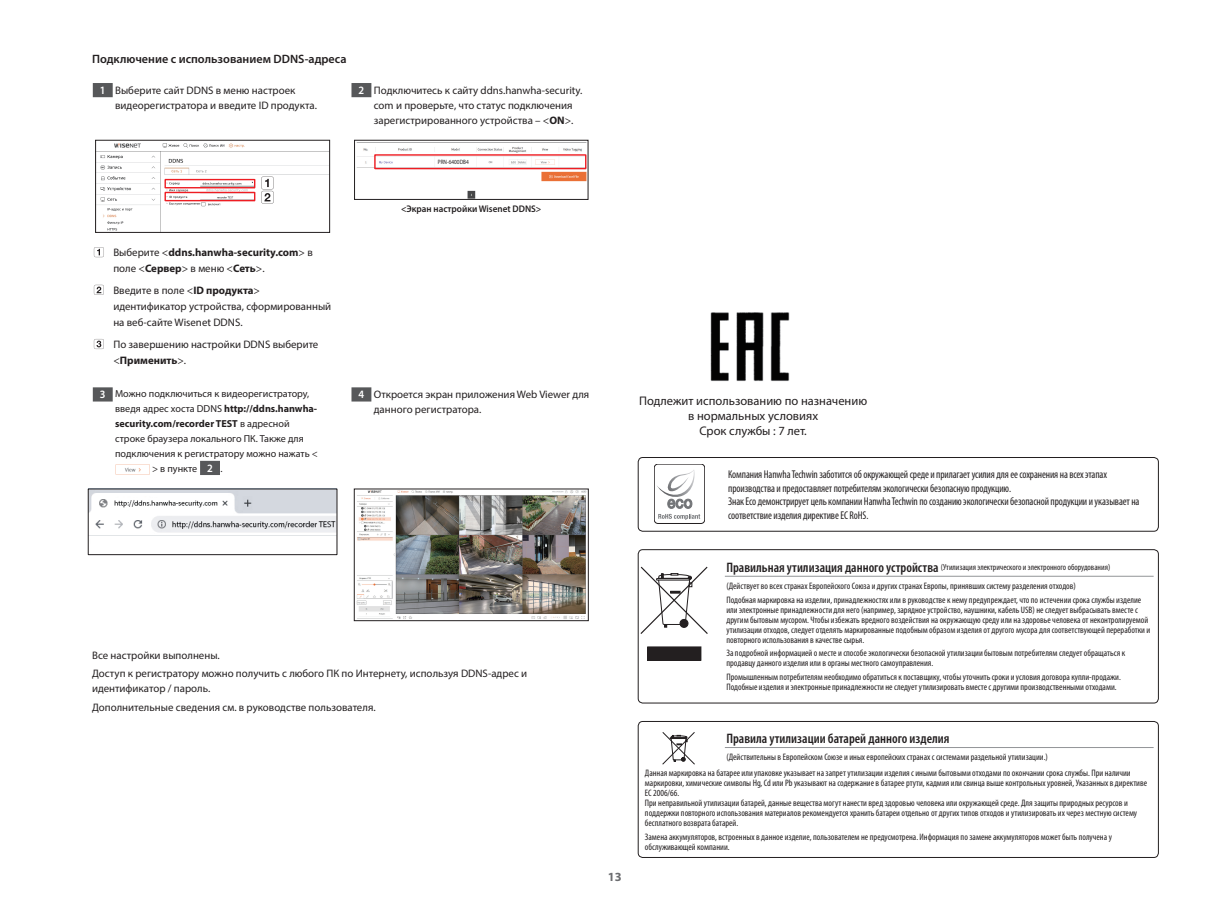
<style>
.page{position:relative;width:1219px;height:911px;background:#fff}
.page>*{position:absolute;margin:0;border:0;box-sizing:border-box;transform-origin:0 0}
.t1{font:600 condensed 13.75px "Myriad Pro";color:#231f20}
.t2{font:12.5px/15px "Myriad Pro";color:#231f20;text-align:center}
.t3{font:700 12.5px "Myriad Pro";color:#6c6d70}
.t4{font:600 12.12px "Myriad Pro";color:#231f20}
.t5{font:condensed 11.25px/13.5px "Myriad Pro";letter-spacing:-.01em;color:#231f20;scale:.95 1}
.t6{font:10.88px/15px "Myriad Pro";color:#231f20}
.t7{font:700 10.88px/16.2px "Myriad Pro";color:#231f20}
.t8{font:10.12px "Myriad Pro";color:#231f20}
.t9{font:700 10.12px "Myriad Pro";color:#231f20}
.t10{font:600 9.62px "Myriad Pro";color:#231f20;scale:.95 1}
.t11{font:condensed 9.38px/10px "Myriad Pro";color:#231f20}
.t12{font:condensed 8.75px "Myriad Pro";color:#231f20}
.t13{font:6.25px "Myriad Pro";color:#231f20;scale:.85 1}
.s1{font-weight:600;font-size:11.25px;color:#fff}
.s2{font-weight:700}
.s3{font-weight:400}
.s4{font-weight:600;font-size:13.75px}
</style>
<div class="page">
<div style="left:93px;top:83px;width:20px;height:14px;background:#57585a"></div>
<div style="left:351px;top:83px;width:20px;height:14px;background:#57585a"></div>
<img style="left:97px;top:143px;width:231px;height:88px">
<div style="left:95px;top:140px;width:235px;height:93px;border:1px solid #231f20"></div>
<div style="left:164px;top:179px;width:91px;height:9px;border:1px solid #ee1d23"></div>
<div style="left:164px;top:192px;width:91px;height:9px;border:1px solid #ee1d23"></div>
<img style="left:356px;top:142px;width:230px;height:56px">
<svg style="left:485px;top:159px;width:12px;height:5px"></svg>
<div style="left:354px;top:140px;width:234px;height:60px;border:1px solid #231f20"></div>
<div style="left:374px;top:154px;width:212px;height:15px;border:1px solid #ee1d23"></div>
<div style="left:438px;top:159px;width:34px;height:5px;background:#fff"></div>
<svg style="left:94px;top:247px;width:10px;height:10px"></svg>
<svg style="left:94px;top:285px;width:10px;height:10px"></svg>
<svg style="left:94px;top:339px;width:10px;height:10px"></svg>
<div style="left:93px;top:387px;width:20px;height:14px;background:#57585a"></div>
<img style="left:115px;top:465px;width:35px;height:10px">
<div style="left:200px;top:461px;width:20px;height:14px;background:#57585a"></div>
<div style="left:351px;top:387px;width:20px;height:14px;background:#57585a"></div>
<img style="left:90px;top:491px;width:245px;height:45px">
<div style="left:88px;top:489px;width:249px;height:66px;border:1px solid #231f20"></div>
<img style="left:356px;top:491px;width:230px;height:128px">
<div style="left:354px;top:489px;width:234px;height:132px;border:1px solid #231f20"></div>
<svg style="left:261px;top:177px;width:13px;height:27px"></svg>
<div style="left:638px;top:549px;width:521px;height:154px;border:1px solid #231f20;border-radius:5px"></div>
<div style="left:648px;top:647px;width:53px;height:13px;background:#231f20"></div>
<svg style="left:639px;top:565px;width:69px;height:70px"></svg>
<hr style="left:725px;top:576px;width:429px;height:1px;background:#939598">
<div style="left:638px;top:721px;width:521px;height:136px;border:1px solid #231f20;border-radius:5px"></div>
<hr style="left:725px;top:747px;width:429px;height:1px;background:#939598">
<svg style="left:662px;top:732px;width:33px;height:33px"></svg>
<div style="left:638px;top:457px;width:521px;height:74px;border:1px solid #231f20;border-radius:5px"></div>
<div style="left:654px;top:464px;width:51px;height:59px;border:1px solid #231f20;border-radius:4px"></div>
<svg style="left:657px;top:470px;width:38px;height:38px"></svg>
<svg style="left:658px;top:514px;width:42px;height:6px"></svg>
<img style="left:710px;top:312px;width:80px;height:69px">
<p class="t4" style="left:92px;top:52px;width:256px">Подключение с использованием DDNS-адреса</p>
<p class="t6" style="left:115px;top:82px;width:203px;text-indent:-15px"><span class="s1">1</span> Выберите сайт DDNS в меню настроек видеорегистратора и введите ID продукта.</p>
<p class="t6" style="left:359px;top:82px;width:225px;text-align:center"><span class="s1">2</span> Подключитесь к сайту ddns.hanwha-security. com и проверьте, что статус подключения зарегистрированного устройства – &lt;<span class="s2">ON</span>&gt;.</p>
<p class="t13" style="left:438px;top:158px;width:38px">PRN-6400DB4</p>
<p class="t7" style="left:113px;top:244px;width:201px"><span class="s3">Выберите &lt;</span>ddns.hanwha-security.com<span class="s3">&gt; в поле &lt;</span>Cepвep<span class="s3">&gt; в меню &lt;</span>Сеть<span class="s3">&gt;.</span></p>
<p class="t6" style="left:113px;top:282px;width:219px;line-height:16.2px">Введите в поле &lt;<span class="s2">ID продукта</span>&gt; идентификатор устройства, сформированный на веб-сайте Wisenet DDNS.</p>
<p class="t6" style="left:113px;top:336px;width:207px;line-height:16.2px">По завершению настройки DDNS выберите &lt;<span class="s2">Применить</span>&gt;.</p>
<p class="t8" style="left:100px;top:388px;width:211px"><span class="s1">3</span> Можно подключиться к видеорегистратору,</p>
<p class="t8" style="left:115px;top:403px;width:204px">введя адрес хоста DDNS <span class="s2">http://ddns.hanwha-</span></p>
<p class="t9" style="left:115px;top:417px;width:176px">security.com/recorder TEST <span class="s3">в адресной</span></p>
<p class="t8" style="left:115px;top:433px;width:190px">строке браузера локального ПК. Также для</p>
<p class="t8" style="left:115px;top:448px;width:204px">подключения к регистратору можно нажать &lt;</p>
<p class="t8" style="left:152px;top:463px;width:72px">&gt; в пункте <span class="s1">2</span> .</p>
<p class="t10" style="left:401px;top:202px;width:149px">&lt;Экран настройки Wisenet DDNS&gt;</p>
<p class="t6" style="left:374px;top:387px;width:217px;text-indent:-15px"><span class="s1">4</span> Откроется экран приложения Web Viewer для данного регистратора.</p>
<p class="t6" style="left:92px;top:646px;width:437px;line-height:18.5px">Все настройки выполнены.<br>Доступ к регистратору можно получить с любого ПК по Интернету, используя DDNS-адрес и</p>
<p class="t6" style="left:92px;top:679px;width:285px;line-height:18.5px">идентификатор / пароль.<br>Дополнительные сведения см. в руководстве пользователя.</p>
<h2 class="t3" style="left:608px;top:869px;width:15px">13</h2>
<h2 class="t2" style="left:639px;top:393px;width:230px">Подлежит использованию по назначению в нормальных условиях<br>Срок службы : 7 лет.</h2>
<p class="t5" style="left:728px;top:467px;width:434px">Компания Hanwha Techwin заботится об окружающей среде и прилагает усилия для ее сохранения на всех этапах производства и предоставляет потребителям экологически безопасную продукцию.<br>Знак Eco демонстрирует цель компании Hanwha Techwin по созданию экологически безопасной продукции и указывает на соответствие изделия директиве ЕС RoHS.</p>
<p class="t12" style="left:726px;top:562px;width:385px"><span class="s4">Правильная утилизация данного устройства</span> (Утилизация электрического и электронного оборудования)</p>
<p class="t11" style="left:726px;top:579px;width:416px;line-height:13.5px">(Действует во всех странах Европейского Союза и других странах Европы, принявших систему разделения отходов)<br>Подобная маркировка на изделии, принадлежностях или в руководстве к нему предупреждает, что по истечении срока службы изделие</p>
<p class="t11" style="left:726px;top:604px;width:425px">или электронные принадлежности для него (например, зарядное устройство, наушники, кабель USB) не следует выбрасывать вместе с другим бытовым мусором. Чтобы избежать вредного воздействия на окружающую среду или на здоровье человека от неконтролируемой утилизации отходов, следует отделять маркированные подобным образом изделия от другого мусора для соответствующей переработки и повторного использования в качестве сырья.</p>
<p class="t11" style="left:726px;top:648px;width:400px">За подробной информацией о месте и способе экологически безопасной утилизации бытовым потребителям следует обращаться к продавцу данного изделия или в органы местного самоуправления.</p>
<p class="t11" style="left:726px;top:671px;width:396px">Промышленным потребителям необходимо обратиться к поставщику, чтобы уточнить сроки и условия договора купли-продажи.<br>Подобные изделия и электронные принадлежности не следует утилизировать вместе с другими производственными отходами.</p>
<h1 class="t1" style="left:726px;top:730px;width:224px">Правила утилизации батарей данного изделия</h1>
<p class="t11" style="left:645px;top:749px;width:487px;line-height:15.5px;text-align:center">(Действительны в Европейском Союзе и иных европейских странах с системами раздельной утилизации.)<br>Данная маркировка на батарее или упаковке указывает на запрет утилизации изделия с иными бытовыми отходами по окончании срока службы. При наличии</p>
<p class="t11" style="left:645px;top:777px;width:504px">маркировки, химические символы Hg, Cd или Pb указывают на содержание в батарее ртути, кадмия или свинца выше контрольных уровней, Указанных в директиве ЕС 2006/66.<br>При неправильной утилизации батарей, данные вещества могут нанести вред здоровью человека или окружающей среде. Для защиты природных ресурсов и поддержки повторного использования материалов рекомендуется хранить батареи отдельно от других типов отходов и утилизировать их через местную систему бесплатного возврата батарей.</p>
<p class="t11" style="left:645px;top:831px;width:468px">Замена аккумуляторов, встроенных в данное изделие, пользователем не предусмотрена. Информация по замене аккумуляторов может быть получена у обслуживающей компании.</p>
</div>
